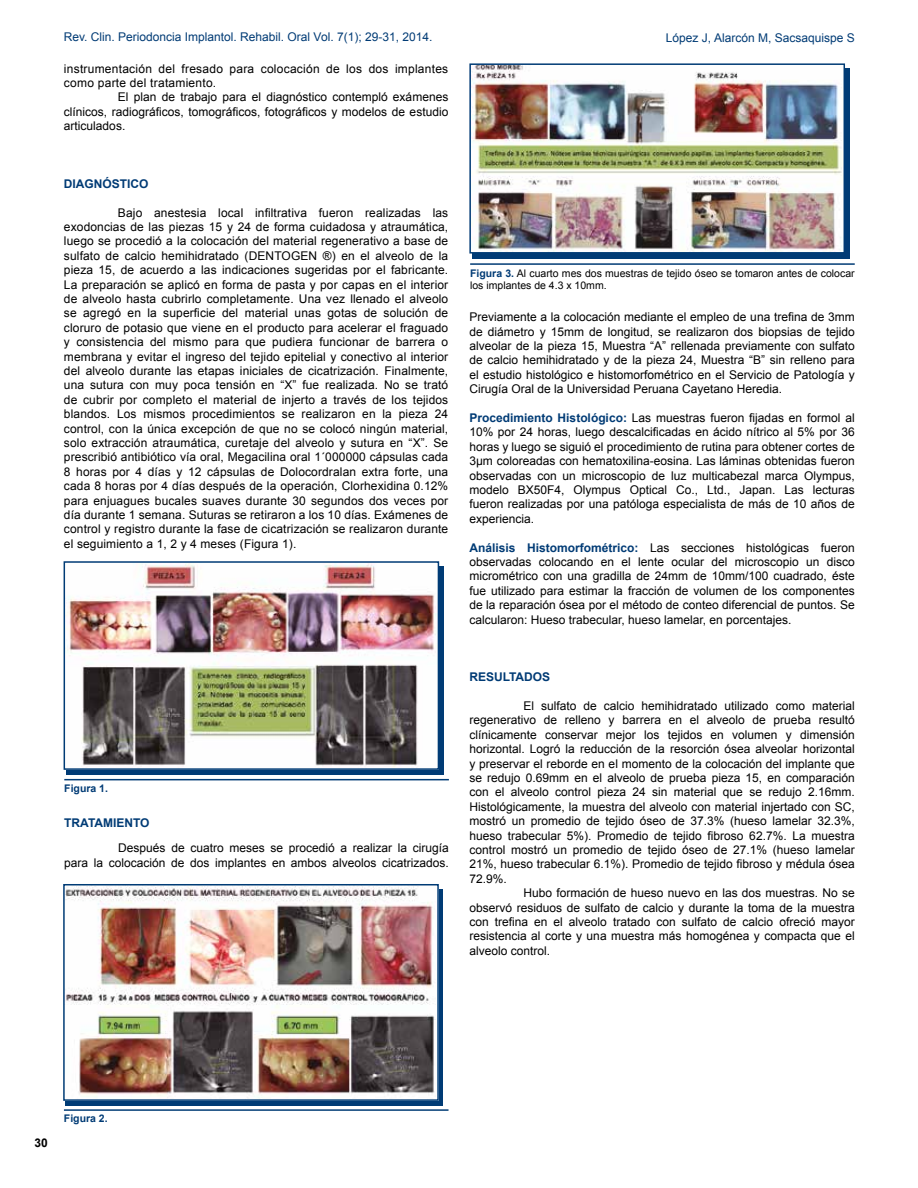
<style>
.page{position:relative;width:918px;height:1188px;background:#fff}
.page>*{position:absolute;margin:0;border:0;box-sizing:border-box;transform-origin:0 0}
.t1{font:12px/14.4px "Arial";color:#000;text-align:justify}
.t2{font:12px "Arial";color:#003b75}
.t3{font:12px "Arial";letter-spacing:.02em;color:#000}
.t4{font:700 12px "Arial";color:#003b75}
.t5{font:700 12px "Arial";color:#000}
.t6{font:10.5px/12px "Arial";color:#000}
.t7{font:700 10.5px "Arial";color:#003b75}
.s1{font-weight:700;color:#003b75}
</style>
<div class="page">
<hr style="left:64px;top:779px;width:385px;height:1px;background:#003b75">
<div style="left:66px;top:567px;width:378px;height:208px;background:#003b75"></div>
<img style="left:67px;top:564px;width:369px;height:203px">
<div style="left:64px;top:561px;width:375px;height:209px;border:2px solid #003b75"></div>
<div style="left:65px;top:889px;width:378px;height:217px;background:#003b75"></div>
<hr style="left:64px;top:1109px;width:385px;height:2px;background:#003b75">
<img style="left:66px;top:887px;width:370px;height:211px">
<div style="left:63px;top:884px;width:376px;height:217px;border:2px solid #003b75"></div>
<hr style="left:470px;top:263px;width:385px;height:2px;background:#003b75">
<div style="left:472px;top:69px;width:378px;height:190px;background:#003b75"></div>
<img style="left:472px;top:66px;width:370px;height:185px">
<div style="left:469px;top:63px;width:376px;height:191px;border:2px solid #003b75"></div>
<p class="t2" style="left:64px;top:29px;width:370px">Rev. Clin. Periodoncia Implantol. Rehabil. Oral Vol. 7(1); 29-31, 2014.</p>
<p class="t3" style="left:64px;top:60px;width:386px">instrumentación del fresado para colocación de los dos implantes</p>
<p class="t3" style="left:64px;top:75px;width:154px">como parte del tratamiento.</p>
<p class="t1" style="left:118px;top:90px;width:332px">El plan de trabajo para el diagnóstico contempló exámenes</p>
<p class="t1" style="left:64px;top:104px;width:386px">clínicos, radiográficos, tomográficos, fotográficos y modelos de estudio</p>
<p class="t1" style="left:64px;top:119px;width:63px">articulados.</p>
<p class="t4" style="left:64px;top:175px;width:86px">DIAGNÓSTICO</p>
<p class="t1" style="left:64px;top:205px;width:386px;text-indent:54px">Bajo anestesia local infiltrativa fueron realizadas las exodoncias de las piezas 15 y 24 de forma cuidadosa y atraumática, luego se procedió a la colocación del material regenerativo a base de sulfato de calcio hemihidratado (DENTOGEN ®) en el alveolo de la pieza 15, de acuerdo a las indicaciones sugeridas por el fabricante.<br>La preparación se aplicó en forma de pasta y por capas en el interior de alveolo hasta cubrirlo completamente. Una vez llenado el alveolo se agregó en la superficie del material unas gotas de solución de cloruro de potasio que viene en el producto para acelerar el fraguado y consistencia del mismo para que pudiera funcionar de barrera o membrana y evitar el ingreso del tejido epitelial y conectivo al interior del alveolo durante las etapas iniciales de cicatrización. Finalmente, una sutura con muy poca tensión en “X” fue realizada. No se trató de cubrir por completo el material de injerto a través de los tejidos blandos. Los mismos procedimientos se realizaron en la pieza 24 control, con la única excepción de que no se colocó ningún material, solo extracción atraumática, curetaje del alveolo y sutura en “X”. Se prescribió antibiótico vía oral, Megacilina oral 1´000000 cápsulas cada 8 horas por 4 días y 12 cápsulas de Dolocordralan extra forte, una cada 8 horas por 4 días después de la operación, Clorhexidina 0.12% para enjuagues bucales suaves durante 30 segundos dos veces por día durante 1 semana. Suturas se retiraron a los 10 días. Exámenes de control y registro durante la fase de cicatrización se realizaron durante el seguimiento a 1, 2 y 4 meses (Figura 1).</p>
<p class="t7" style="left:64px;top:781px;width:45px">Figura 1.</p>
<p class="t4" style="left:64px;top:815px;width:87px">TRATAMIENTO</p>
<p class="t1" style="left:64px;top:841px;width:386px;text-align:right">Después de cuatro meses se procedió a realizar la cirugía<br>para la colocación de dos implantes en ambos alveolos cicatrizados.</p>
<p class="t2" style="left:666px;top:30px;width:190px">López J, Alarcón M, Sacsaquispe S</p>
<p class="t6" style="left:470px;top:267px;width:386px"><span class="s1">Figura 3.</span> Al cuarto mes dos muestras de tejido óseo se tomaron antes de colocar los implantes de 4.3 x 10mm.</p>
<p class="t1" style="left:469px;top:310px;width:387px">Previamente a la colocación mediante el empleo de una trefina de 3mm de diámetro y 15mm de longitud, se realizaron dos biopsias de tejido alveolar de la pieza 15, Muestra “A” rellenada previamente con sulfato de calcio hemihidratado y de la pieza 24, Muestra “B” sin relleno para el estudio histológico e histomorfométrico en el Servicio de Patología y Cirugía Oral de la Universidad Peruana Cayetano Heredia.</p>
<p class="t1" style="left:469px;top:411px;width:387px"><span class="s1">Procedimiento Histológico:</span> Las muestras fueron fijadas en formol al 10% por 24 horas, luego descalcificadas en ácido nítrico al 5% por 36 horas y luego se siguió el procedimiento de rutina para obtener cortes de 3μm coloreadas con hematoxilina-eosina. Las láminas obtenidas fueron observadas con un microscopio de luz multicabezal marca Olympus, modelo BX50F4, Olympus Optical Co., Ltd., Japan. Las lecturas fueron realizadas por una patóloga especialista de más de 10 años de experiencia.</p>
<p class="t1" style="left:469px;top:540px;width:387px"><span class="s1">Análisis Histomorfométrico:</span> Las secciones histológicas fueron observadas colocando en el lente ocular del microscopio un disco micrométrico con una gradilla de 24mm de 10mm/100 cuadrado, éste fue utilizado para estimar la fracción de volumen de los componentes de la reparación ósea por el método de conteo diferencial de puntos. Se calcularon: Hueso trabecular, hueso lamelar, en porcentajes.</p>
<p class="t4" style="left:469px;top:669px;width:82px">RESULTADOS</p>
<p class="t1" style="left:523px;top:699px;width:333px">El sulfato de calcio hemihidratado utilizado como material</p>
<p class="t1" style="left:469px;top:713px;width:387px">regenerativo de relleno y barrera en el alveolo de prueba resultó</p>
<p class="t1" style="left:469px;top:728px;width:387px">clínicamente conservar mejor los tejidos en volumen y dimensión</p>
<p class="t1" style="left:469px;top:742px;width:387px">horizontal. Logró la reducción de la resorción ósea alveolar horizontal</p>
<p class="t1" style="left:469px;top:756px;width:387px">y preservar el reborde en el momento de la colocación del implante que</p>
<p class="t1" style="left:469px;top:771px;width:387px">se redujo 0.69mm en el alveolo de prueba pieza 15, en comparación</p>
<p class="t1" style="left:469px;top:785px;width:387px">con el alveolo control pieza 24 sin material que se redujo 2.16mm.</p>
<p class="t1" style="left:469px;top:800px;width:387px">Histológicamente, la muestra del alveolo con material injertado con SC,</p>
<p class="t1" style="left:469px;top:814px;width:387px">mostró un promedio de tejido óseo de 37.3% (hueso lamelar 32.3%,</p>
<p class="t1" style="left:469px;top:828px;width:387px">hueso trabecular 5%). Promedio de tejido fibroso 62.7%. La muestra</p>
<p class="t1" style="left:469px;top:843px;width:387px">control mostró un promedio de tejido óseo de 27.1% (hueso lamelar</p>
<p class="t1" style="left:469px;top:857px;width:387px">21%, hueso trabecular 6.1%). Promedio de tejido fibroso y médula ósea</p>
<p class="t1" style="left:469px;top:872px;width:39px">72.9%.</p>
<p class="t1" style="left:523px;top:886px;width:333px">Hubo formación de hueso nuevo en las dos muestras. No se</p>
<p class="t1" style="left:469px;top:900px;width:387px">observó residuos de sulfato de calcio y durante la toma de la muestra</p>
<p class="t1" style="left:469px;top:915px;width:387px">con trefina en el alveolo tratado con sulfato de calcio ofreció mayor</p>
<p class="t1" style="left:469px;top:929px;width:387px">resistencia al corte y una muestra más homogénea y compacta que el</p>
<p class="t1" style="left:469px;top:944px;width:82px">alveolo control.</p>
<p class="t5" style="left:35px;top:1135px;width:15px">30</p>
<p class="t7" style="left:64px;top:1111px;width:45px">Figura 2.</p>
</div>
